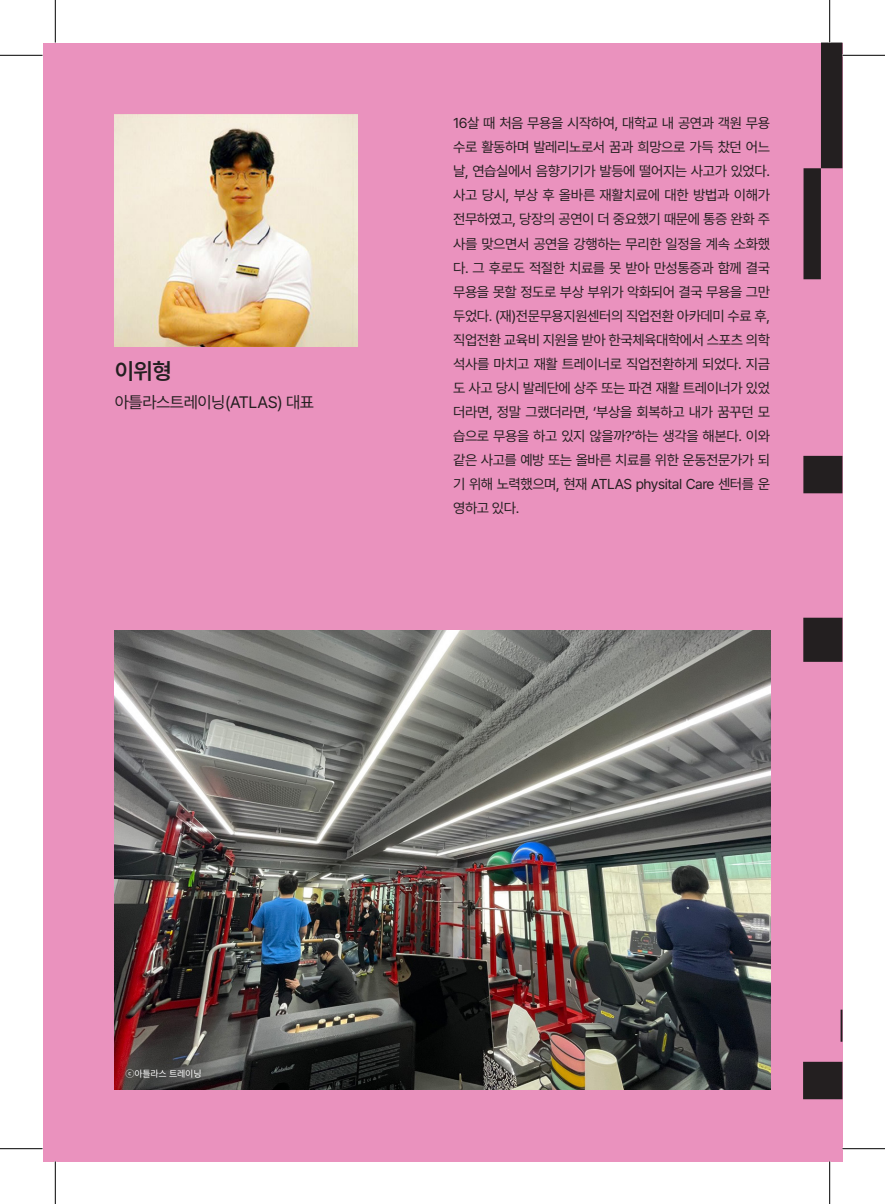
<style>
.page{position:relative;width:885px;height:1204px;background:#fff}
.page>*{position:absolute;margin:0;border:0;box-sizing:border-box;transform-origin:0 0}
.t1{font:600 22.5px "Pretendard";color:#231f20}
.t2{font:16.5px "Pretendard";letter-spacing:-.03em;color:#231f20}
.t3{font:14.25px/24px "Pretendard";letter-spacing:-.03em;color:#231f20;text-align:justify}
.t4{font:9px "Noto Sans CJ Kkr";letter-spacing:-.02em;color:#fff}
</style>
<div class="page">
<div style="left:43px;top:43px;width:799px;height:1118px;background:#ea92be"></div>
<img style="left:115px;top:115px;width:243px;height:231px">
<div style="left:820px;top:43px;width:22px;height:125px;background:#231f20"></div>
<div style="left:803px;top:456px;width:39px;height:37px;background:#231f20"></div>
<div style="left:803px;top:1061px;width:39px;height:38px;background:#231f20"></div>
<div style="left:803px;top:168px;width:17px;height:111px;background:#231f20"></div>
<div style="left:803px;top:617px;width:39px;height:44px;background:#231f20"></div>
<hr style="left:840px;top:1009px;width:2px;height:32px;background:#231f20">
<img style="left:115px;top:630px;width:655px;height:459px">
<hr style="left:0;top:55px;width:43px;height:1px;background:#000">
<hr style="left:842px;top:55px;width:42px;height:1px;background:#000">
<hr style="left:0;top:1148px;width:43px;height:1px;background:#000">
<hr style="left:842px;top:1148px;width:42px;height:1px;background:#000">
<hr style="left:55px;top:0;width:1px;height:43px;background:#000">
<hr style="left:55px;top:1161px;width:1px;height:42px;background:#000">
<hr style="left:829px;top:0;width:1px;height:43px;background:#000">
<hr style="left:829px;top:1161px;width:1px;height:42px;background:#000">
<p class="t1" style="left:115px;top:354px;width:58px">이위형</p>
<p class="t2" style="left:115px;top:390px;width:201px">아틀라스트레이닝(ATLAS) 대표</p>
<p class="t3" style="left:453px;top:111px;width:318px">16살 때 처음 무용을 시작하여, 대학교 내 공연과 객원 무용 수로 활동하며 발레리노로서 꿈과 희망으로 가득 찼던 어느 날, 연습실에서 음향기기가 발등에 떨어지는 사고가 있었다. 사고 당시, 부상 후 올바른 재활치료에 대한 방법과 이해가 전무하였고, 당장의 공연이 더 중요했기 때문에 통증 완화 주 사를 맞으면서 공연을 강행하는 무리한 일정을 계속 소화했 다. 그 후로도 적절한 치료를 못 받아 만성통증과 함께 결국 무용을 못할 정도로 부상 부위가 악화되어 결국 무용을 그만 두었다. (재)전문무용지원센터의 직업전환 아카데미 수료 후, 직업전환 교육비 지원을 받아 한국체육대학에서 스포츠 의학 석사를 마치고 재활 트레이너로 직업전환하게 되었다. 지금 도 사고 당시 발레단에 상주 또는 파견 재활 트레이너가 있었 더라면, 정말 그랬더라면, ‘부상을 회복하고 내가 꿈꾸던 모 습으로 무용을 하고 있지 않을까?’하는 생각을 해본다. 이와 같은 사고를 예방 또는 올바른 치료를 위한 운동전문가가 되 기 위해 노력했으며, 현재 ATLAS physital Care 센터를 운 영하고 있다.</p>
<p class="t4" style="left:125px;top:1068px;width:78px">ⓒ아틀라스 트레이닝</p>
</div>
